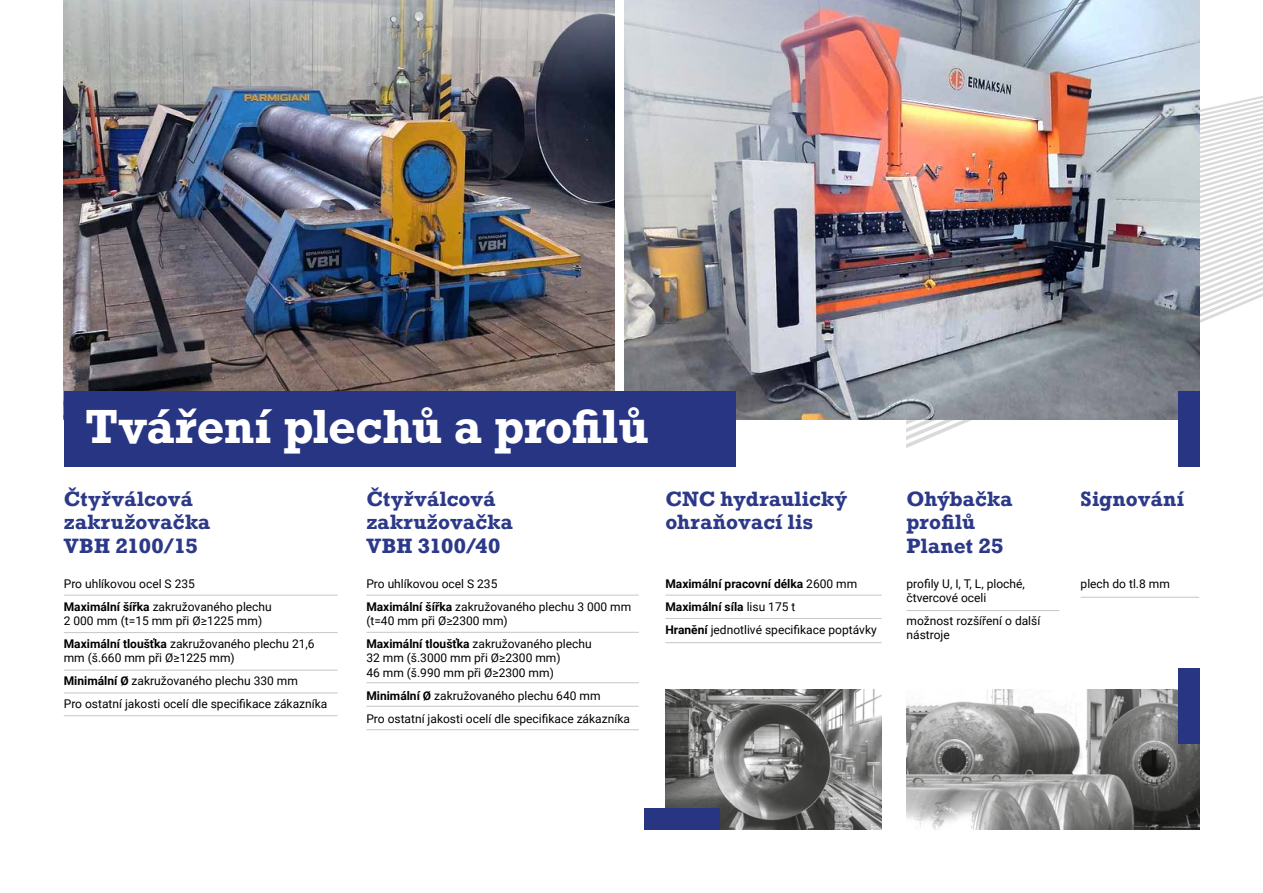
<style>
.page{position:relative;width:1263px;height:893px;background:#fff}
.page>*{position:absolute;margin:0;border:0;box-sizing:border-box;transform-origin:0 0}
.t1{font:700 45px "Rockwell";letter-spacing:-.01em;color:#fff}
.t2{font:700 19.5px/23.4px "Rockwell";letter-spacing:.01em;color:#2c3988}
.t3{font:12px/23px "Roboto";color:#000}
.s1{font-weight:700}
</style>
<div class="page">
<svg style="left:909px;top:0;width:354px;height:447px"></svg>
<svg style="left:906px;top:420px;width:3px;height:28px"></svg>
<img style="left:64px;top:0;width:550px;height:392px">
<img style="left:625px;top:0;width:574px;height:420px">
<img style="left:665px;top:690px;width:217px;height:139px">
<img style="left:906px;top:690px;width:293px;height:139px">
<div style="left:64px;top:392px;width:672px;height:75px;background:#283583"></div>
<div style="left:1178px;top:392px;width:21px;height:75px;background:#283583"></div>
<div style="left:644px;top:808px;width:75px;height:21px;background:#283583"></div>
<div style="left:1178px;top:668px;width:21px;height:75px;background:#283583"></div>
<hr style="left:64px;top:595px;width:274px;height:1px;background:#c6c6c6">
<hr style="left:64px;top:632px;width:274px;height:1px;background:#c6c6c6">
<hr style="left:64px;top:670px;width:274px;height:1px;background:#c6c6c6">
<hr style="left:64px;top:692px;width:274px;height:1px;background:#c6c6c6">
<hr style="left:64px;top:715px;width:274px;height:1px;background:#c6c6c6">
<hr style="left:366px;top:595px;width:273px;height:1px;background:#c6c6c6">
<hr style="left:366px;top:632px;width:273px;height:1px;background:#c6c6c6">
<hr style="left:366px;top:729px;width:273px;height:1px;background:#c6c6c6">
<hr style="left:366px;top:682px;width:273px;height:1px;background:#c6c6c6">
<hr style="left:366px;top:706px;width:273px;height:1px;background:#c6c6c6">
<hr style="left:665px;top:595px;width:217px;height:1px;background:#c6c6c6">
<hr style="left:665px;top:618px;width:217px;height:1px;background:#c6c6c6">
<hr style="left:665px;top:642px;width:217px;height:1px;background:#c6c6c6">
<hr style="left:906px;top:610px;width:153px;height:1px;background:#c6c6c6">
<hr style="left:1081px;top:597px;width:118px;height:1px;background:#c6c6c6">
<h1 class="t1" style="left:85px;top:397px;width:565px">Tváření plechů a profilů</h1>
<h2 class="t2" style="left:64px;top:487px;width:148px">Čtyřválcová zakružovačka<br>VBH 2100/15</h2>
<p class="t3" style="left:64px;top:571px;width:209px">Pro uhlíkovou ocel S 235<br><span class="s1">Maximální šířka</span> zakružovaného plechu</p>
<p class="t3" style="left:64px;top:609px;width:252px">2 000 mm (t=15 mm při Ø≥1225 mm)<br><span class="s1">Maximální tloušťka</span> zakružovaného plechu 21,6</p>
<p class="t3" style="left:64px;top:646px;width:265px">mm (š.660 mm při Ø≥1225 mm)<br><span class="s1">Minimální Ø</span> zakružovaného plechu 330 mm<br>Pro ostatní jakosti ocelí dle specifikace zákazníka</p>
<h2 class="t2" style="left:366px;top:487px;width:148px">Čtyřválcová zakružovačka<br>VBH 3100/40</h2>
<p class="t3" style="left:366px;top:571px;width:266px">Pro uhlíkovou ocel S 235<br><span class="s1">Maximální šířka</span> zakružovaného plechu 3 000 mm</p>
<p class="t3" style="left:366px;top:609px;width:227px">(t=40 mm při Ø≥2300 mm)<br><span class="s1">Maximální tloušťka</span> zakružovaného plechu</p>
<p class="t3" style="left:366px;top:650px;width:196px;line-height:14.4px">32 mm (š.3000 mm při Ø≥2300 mm)<br>46 mm (š.990 mm při Ø≥2300 mm)</p>
<p class="t3" style="left:366px;top:683px;width:265px"><span class="s1">Minimální Ø</span> zakružovaného plechu 640 mm<br>Pro ostatní jakosti ocelí dle specifikace zákazníka</p>
<h2 class="t2" style="left:665px;top:487px;width:183px">CNC hydraulický ohraňovací lis</h2>
<p class="t3" style="left:665px;top:571px;width:213px"><span class="s1">Maximální pracovní délka</span> 2600 mm<br><span class="s1">Maximální síla</span> lisu 175 t<br><span class="s1">Hranění</span> jednotlivé specifikace poptávky</p>
<h2 class="t2" style="left:906px;top:487px;width:108px">Ohýbačka profilů<br>Planet 25</h2>
<p class="t3" style="left:906px;top:576px;width:120px;line-height:14.4px">profily U, I, T, L, ploché, čtvercové oceli</p>
<p class="t3" style="left:906px;top:613px;width:135px;line-height:14.4px">možnost rozšíření o další nástroje</p>
<h2 class="t2" style="left:1081px;top:487px;width:105px">Signování</h2>
<p class="t3" style="left:1081px;top:571px;width:91px">plech do tl.8 mm</p>
</div>
